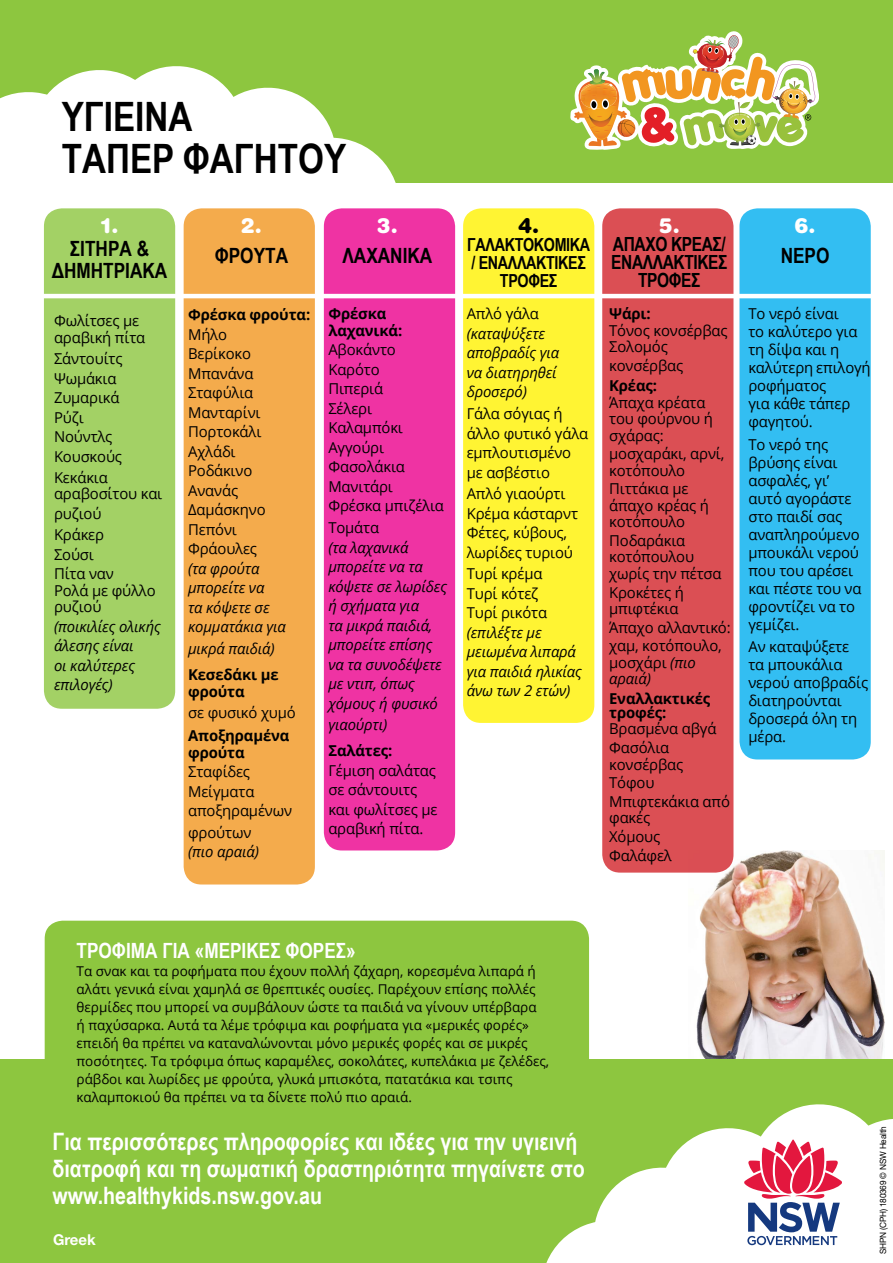
<style>
.page{position:relative;width:893px;height:1263px;background:#fff}
.page>*{position:absolute;margin:0;border:0;box-sizing:border-box;transform-origin:0 0}
.t1{font:700 40.5px/42.5px "Arial Narrow";color:#000}
.t2{font:700 24px/27px "Arial Narrow";color:#fff}
.t3{font:700 21px/22.5px "Arial Narrow";color:#000;text-align:center}
.t4{font:700 21px "Arial Narrow";color:#fff}
.t5{font:900 21px "Helvetica Rounded";color:#fff}
.t6{font:900 21px "Helvetica Rounded";color:#000}
.t7{font:700 19.5px/18px "Arial Narrow";letter-spacing:-.02em;color:#000;text-align:center}
.t8{font:700 18px/18px "Arial Narrow";letter-spacing:-.02em;color:#000;text-align:center}
.t9{font:15px/19.5px "Open Sans";letter-spacing:-.01em;color:#000}
.t10{font:italic 15px/19.5px "Open Sans";letter-spacing:-.01em;color:#000}
.t11{font:700 15px/16.5px "Open Sans";letter-spacing:-.01em;color:#000}
.t12{font:700 15px "Helvetica Neue LT Std";color:#fff}
.t13{font:13.5px/18px "Open Sans";color:#000}
.t14{font:8.7px "Helvetica Neue LT Std";letter-spacing:-.02em;color:#000;scale:.95 1}
.s1{font-style:normal}
</style>
<div class="page">
<div style="left:0;top:0;width:893px;height:183px;background:#8dc63f"></div>
<svg style="left:570px;top:31px;width:248px;height:118px"></svg>
<img style="left:689px;top:850px;width:195px;height:210px">
<div style="left:0;top:1060px;width:893px;height:203px;background:#8dc63f"></div>
<svg style="left:0;top:66px;width:396px;height:212px"></svg>
<div style="left:44px;top:208px;width:131px;height:501px;background:#a3d165;border-radius:18px"></div>
<div style="left:184px;top:208px;width:131px;height:676px;background:#f4ab4c;border-radius:18px"></div>
<div style="left:463px;top:208px;width:131px;height:515px;background:#fff433;border-radius:18px"></div>
<div style="left:324px;top:208px;width:131px;height:642px;background:#ef33a3;border-radius:18px"></div>
<div style="left:602px;top:208px;width:131px;height:665px;background:#db4f54;border-radius:18px"></div>
<div style="left:739px;top:208px;width:132px;height:551px;background:#33bef2;border-radius:18px"></div>
<hr style="left:18px;top:294px;width:875px;height:4px;background:#fff">
<div style="left:45px;top:921px;width:544px;height:205px;background:#8dc63f;border-radius:18px"></div>
<svg style="left:546px;top:1104px;width:347px;height:159px"></svg>
<h1 class="t1" style="left:62px;top:93px;width:286px">ΥΓΙΕΙΝΑ<br>ΤΑΠΕΡ ΦΑΓΗΤΟΥ</h1>
<h3 class="t5" style="left:101px;top:212px;width:19px">1.</h3>
<h3 class="t3" style="left:52px;top:236px;width:117px">ΣΙΤΗΡΑ &amp;<br>ΔΗΜΗΤΡΙΑΚΑ</h3>
<h3 class="t5" style="left:241px;top:212px;width:23px">2.</h3>
<h3 class="t3" style="left:215px;top:244px;width:75px">ΦΡΟΥΤΑ</h3>
<h3 class="t5" style="left:377px;top:212px;width:23px">3.</h3>
<h3 class="t3" style="left:342px;top:244px;width:91px">ΛΑΧΑΝΙΚΑ</h3>
<h3 class="t6" style="left:518px;top:212px;width:23px">4.</h3>
<p class="t8" style="left:467px;top:235px;width:124px">ΓΑΛΑΚΤΟΚΟΜΙΚΑ / ΕΝΑΛΛΑΚΤΙΚΕΣ<br>ΤΡΟΦΕΣ</p>
<h3 class="t5" style="left:659px;top:212px;width:23px">5.</h3>
<h3 class="t7" style="left:611px;top:235px;width:118px">ΑΠΑΧΟ ΚΡΕΑΣ/<br>ΕΝΑΛΛΑΚΤΙΚΕΣ<br>ΤΡΟΦΕΣ</h3>
<h3 class="t5" style="left:795px;top:212px;width:23px">6.</h3>
<h3 class="t3" style="left:781px;top:244px;width:50px">ΝΕΡΟ</h3>
<p class="t9" style="left:54px;top:312px;width:93px;line-height:16.5px">Φωλίτσες με αραβική πίτα</p>
<p class="t9" style="left:54px;top:349px;width:70px">Σάντουίτς<br>Ψωμάκια<br>Ζυμαρικά<br>Ρύζι<br>Νούντλς<br>Κουσκούς<br>Κεκάκια</p>
<p class="t9" style="left:54px;top:483px;width:110px">αραβοσίτου και ρυζιού</p>
<p class="t9" style="left:54px;top:525px;width:61px">Κράκερ<br>Σούσι<br>Πίτα ναν</p>
<p class="t9" style="left:54px;top:582px;width:103px;line-height:16.5px">Ρολά με φύλλο ρυζιού</p>
<p class="t10" style="left:54px;top:616px;width:108px">(ποικιλίες ολικής άλεσης είναι<br>οι καλύτερες επιλογές)</p>
<p class="t11" style="left:188px;top:306px;width:124px">Φρέσκα φρούτα:</p>
<p class="t9" style="left:188px;top:324px;width:79px">Μήλο<br>Βερίκοκο<br>Μπανάνα<br>Σταφύλια<br>Μανταρίνι<br>Πορτοκάλι<br>Αχλάδι<br>Ροδάκινο<br>Ανανάς<br>Δαμάσκηνο<br>Πεπόνι<br>Φράουλες</p>
<p class="t10" style="left:188px;top:558px;width:99px">(τα φρούτα μπορείτε να<br>τα κόψετε σε κομματάκια για</p>
<p class="t10" style="left:188px;top:638px;width:88px">μικρά παιδιά)</p>
<p class="t11" style="left:188px;top:666px;width:92px">Κεσεδάκι με φρούτα</p>
<p class="t9" style="left:188px;top:702px;width:109px">σε φυσικό χυμό</p>
<p class="t11" style="left:188px;top:727px;width:103px">Αποξηραμένα φρούτα</p>
<p class="t9" style="left:188px;top:762px;width:106px">Σταφίδες<br>Μείγματα αποξηραμένων</p>
<p class="t9" style="left:188px;top:822px;width:65px">φρούτων</p>
<p class="t10" style="left:188px;top:842px;width:72px">(πιο αραιά)</p>
<p class="t11" style="left:328px;top:305px;width:75px">Φρέσκα λαχανικά:</p>
<p class="t9" style="left:328px;top:340px;width:117px">Αβοκάντο<br>Καρότο<br>Πιπεριά<br>Σέλερι<br>Καλαμπόκι<br>Αγγούρι<br>Φασολάκια<br>Μανιτάρι<br>Φρέσκα μπιζέλια</p>
<p class="t9" style="left:328px;top:517px;width:52px">Τομάτα</p>
<p class="t10" style="left:328px;top:537px;width:120px">(τα λαχανικά μπορείτε να τα κόψετε σε λωρίδες ή σχήματα για<br>τα μικρά παιδιά, μπορείτε επίσης να τα συνοδέψετε με ντιπ, όπως χόμους ή φυσικό</p>
<p class="t10" style="left:328px;top:714px;width:60px">γιαούρτι)</p>
<p class="t11" style="left:328px;top:742px;width:65px">Σαλάτες:</p>
<p class="t9" style="left:328px;top:760px;width:111px">Γέμιση σαλάτας σε σάντουιτς και φωλίτσες με αραβική πίτα.</p>
<p class="t9" style="left:467px;top:304px;width:74px">Απλό γάλα</p>
<p class="t10" style="left:467px;top:323px;width:94px">(καταψύξετε αποβραδίς για να διατηρηθεί δροσερό)</p>
<p class="t9" style="left:467px;top:403px;width:123px">Γάλα σόγιας ή άλλο φυτικό γάλα εμπλουτισμένο με ασβέστιο</p>
<p class="t9" style="left:467px;top:484px;width:113px">Απλό γιαούρτι<br>Κρέμα κάσταρντ<br>Φέτες, κύβους, λωρίδες τυριού</p>
<p class="t9" style="left:467px;top:564px;width:82px">Τυρί κρέμα<br>Τυρί κότεζ<br>Τυρί ρικότα</p>
<p class="t10" style="left:467px;top:622px;width:117px">(επιλέξτε με μειωμένα λιπαρά για παιδιά ηλικίας άνω των 2 ετών)</p>
<p class="t11" style="left:609px;top:305px;width:43px">Ψάρι:</p>
<p class="t9" style="left:609px;top:322px;width:120px;line-height:16.5px">Τόνος κονσέρβας<br>Σολομός</p>
<p class="t9" style="left:609px;top:355px;width:76px">κονσέρβας</p>
<p class="t11" style="left:609px;top:377px;width:49px">Κρέας:</p>
<p class="t9" style="left:609px;top:393px;width:105px;line-height:16.5px">Άπαχα κρέατα του φούρνου ή σχάρας:</p>
<p class="t9" style="left:609px;top:445px;width:117px;line-height:16.5px">μοσχαράκι, αρνί, κοτόπουλο</p>
<p class="t9" style="left:609px;top:480px;width:101px;line-height:16.5px">Πιττάκια με άπαχο κρέας ή κοτόπουλο</p>
<p class="t9" style="left:609px;top:532px;width:114px;line-height:16.5px">Ποδαράκια κοτόπουλου χωρίς την πέτσα</p>
<p class="t9" style="left:609px;top:583px;width:76px;line-height:16.5px">Κροκέτες ή μπιφτέκια</p>
<p class="t9" style="left:609px;top:618px;width:123px;line-height:18.6px">Άπαχο αλλαντικό: χαμ, κοτόπουλο,</p>
<p class="t10" style="left:609px;top:654px;width:88px;line-height:16.5px"><span class="s1">μοσχάρι</span> (πιο αραιά)</p>
<p class="t11" style="left:609px;top:692px;width:103px;line-height:13.5px">Εναλλακτικές τροφές:</p>
<p class="t9" style="left:609px;top:719px;width:109px;line-height:18.6px">Βρασμένα αβγά<br>Φασόλια</p>
<p class="t9" style="left:609px;top:754px;width:122px;line-height:18.6px">κονσέρβας<br>Τόφου<br>Μπιφτεκάκια από</p>
<p class="t9" style="left:609px;top:808px;width:64px;line-height:18.6px">φακές<br>Χόμους<br>Φαλάφελ</p>
<p class="t9" style="left:748px;top:304px;width:124px;line-height:18px">Το νερό είναι<br>το καλύτερο για τη δίψα και η καλύτερη επιλογή ροφήματος<br>για κάθε τάπερ φαγητού.</p>
<p class="t9" style="left:748px;top:435px;width:115px;line-height:18px">Το νερό της βρύσης είναι ασφαλές, γι’ αυτό αγοράστε στο παιδί σας αναπληρούμενο μπουκάλι νερού που του αρέσει και πέστε του να φροντίζει να το γεμίζει.</p>
<p class="t9" style="left:748px;top:637px;width:121px;line-height:18px">Αν καταψύξετε τα μπουκάλια νερού αποβραδίς διατηρούνται δροσερά όλη τη μέρα.</p>
<h3 class="t4" style="left:77px;top:934px;width:281px">ΤΡΟΦΙΜΑ ΓΙΑ «ΜΕΡΙΚΕΣ ΦΟΡΕΣ»</h3>
<p class="t13" style="left:77px;top:961px;width:474px">Τα σνακ και τα ροφήματα που έχουν πολλή ζάχαρη, κορεσμένα λιπαρά ή αλάτι γενικά είναι χαμηλά σε θρεπτικές ουσίες. Παρέχουν επίσης πολλές θερμίδες που μπορεί να συμβάλουν ώστε τα παιδιά να γίνουν υπέρβαρα<br>ή παχύσαρκα. Αυτά τα λέμε τρόφιμα και ροφήματα για «μερικές φορές» επειδή θα πρέπει να καταναλώνονται μόνο μερικές φορές και σε μικρές ποσότητες. Τα τρόφιμα όπως καραμέλες, σοκολάτες, κυπελάκια με ζελέδες, ράβδοι και λωρίδες με φρούτα, γλυκά μπισκότα, πατατάκια και τσιπς καλαμποκιού θα πρέπει να τα δίνετε πολύ πιο αραιά.</p>
<h2 class="t2" style="left:52px;top:1126px;width:534px">Για περισσότερες πληροφορίες και ιδέες για την υγιεινή διατροφή και τη σωματική δραστηριότητα πηγαίνετε στο www.healthykids.nsw.gov.au</h2>
<p class="t12" style="left:53px;top:1230px;width:44px">Greek</p>
<p class="t14" style="left:878px;top:1254px;width:136px;rotate:-90deg">SHPN (CPH) 180369 © NSW Health</p>
</div>
